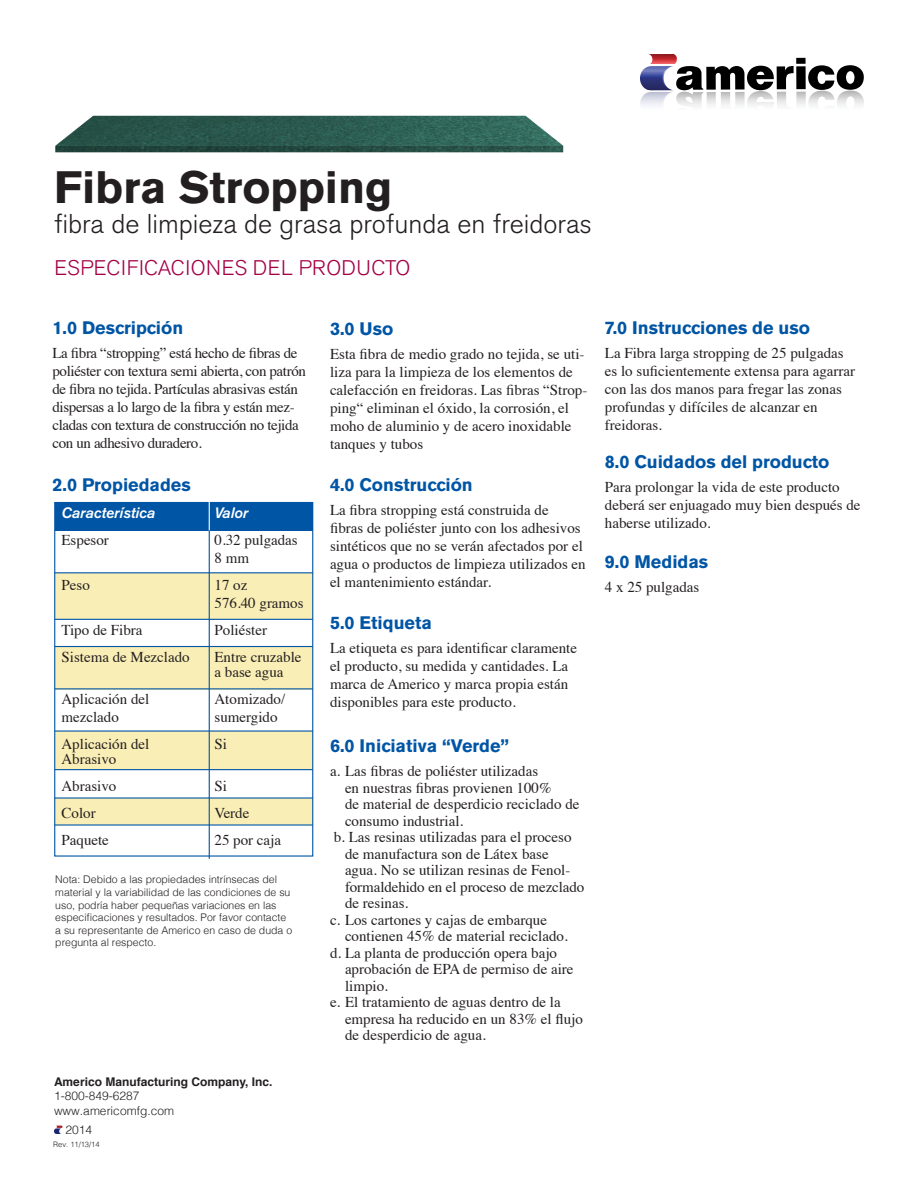
<style>
.page{position:relative;width:918px;height:1188px;background:#fff}
.page>*{position:absolute;margin:0;border:0;box-sizing:border-box;transform-origin:0 0}
.t1{font:700 45px "Akzidenz Grotesk BE";color:#231f20}
.t2{font:300 27px "Akzidenz Grotesk BE";color:#231f20}
.t3{font:300 21px "Akzidenz Grotesk BE";letter-spacing:.02em;color:#a30146}
.t4{font:700 18px "Akzidenz Grotesk BE";color:#0155a5}
.t5{font:15px/18px "Times";color:#231f20}
.t6{font:15px/18px "Times";letter-spacing:-.025em;color:#231f20}
.t7{font:italic 500 15px "Akzidenz Grotesk BE";color:#fff}
.t8{font:300 12px/14.4px "Helvetica";color:#231f20}
.t9{font:700 12px "Helvetica";color:#231f20}
.t10{font:300 10.5px/12.6px "Helvetica";color:#231f20}
.t11{font:300 7.5px "Helvetica";color:#231f20}
</style>
<div class="page">
<div style="left:55px;top:573px;width:258px;height:46px;background:#f9eeb5"></div>
<div style="left:55px;top:798px;width:258px;height:26px;background:#f9eeb5"></div>
<div style="left:55px;top:647px;width:258px;height:42px;background:#f9eeb5"></div>
<div style="left:55px;top:732px;width:258px;height:38px;background:#f9eeb5"></div>
<div style="left:55px;top:502px;width:258px;height:28px;background:#0155a5"></div>
<div style="left:54px;top:502px;width:259px;height:355px;border:1px solid #0155a5"></div>
<hr style="left:209px;top:504px;width:1px;height:355px;background:#0155a5">
<hr style="left:55px;top:530px;width:258px;height:1px;background:#0155a5">
<hr style="left:55px;top:572px;width:258px;height:1px;background:#0155a5">
<hr style="left:55px;top:824px;width:258px;height:2px;background:#0155a5">
<hr style="left:55px;top:619px;width:258px;height:1px;background:#0155a5">
<hr style="left:55px;top:646px;width:258px;height:1px;background:#0155a5">
<hr style="left:55px;top:688px;width:258px;height:1px;background:#0155a5">
<hr style="left:55px;top:730px;width:258px;height:2px;background:#0155a5">
<hr style="left:55px;top:769px;width:258px;height:1px;background:#0155a5">
<hr style="left:209px;top:499px;width:1px;height:31px;background:#fff">
<hr style="left:55px;top:797px;width:258px;height:2px;background:#0155a5">
<img style="left:676px;top:92px;width:27px;height:14px">
<img style="left:706px;top:92px;width:39px;height:14px">
<img style="left:747px;top:91px;width:27px;height:15px">
<img style="left:796px;top:92px;width:10px;height:14px">
<img style="left:808px;top:91px;width:27px;height:15px">
<img style="left:837px;top:90px;width:27px;height:16px">
<img style="left:640px;top:92px;width:32px;height:14px">
<svg style="left:676px;top:66px;width:118px;height:24px"></svg>
<div style="left:796px;top:58px;width:10px;height:6px;background:#000"></div>
<div style="left:796px;top:66px;width:10px;height:23px;background:#000"></div>
<svg style="left:808px;top:65px;width:56px;height:25px"></svg>
<img style="left:640px;top:66px;width:33px;height:22px">
<img style="left:649px;top:54px;width:28px;height:10px">
<svg style="left:54px;top:1126px;width:9px;height:8px"></svg>
<img style="left:55px;top:115px;width:509px;height:38px">
<h1 class="t1" style="left:54px;top:161px;width:340px">Fibra Stropping</h1>
<h2 class="t2" style="left:54px;top:208px;width:539px">fibra de limpieza de grasa profunda en freidoras</h2>
<h3 class="t3" style="left:55px;top:256px;width:357px">ESPECIFICACIONES DEL PRODUCTO</h3>
<p class="t4" style="left:52px;top:317px;width:132px">1.0 Descripción</p>
<p class="t6" style="left:52px;top:343px;width:255px">La fibra “stropping” está hecho de fibras de poliéster con textura semi abierta, con patrón de fibra no tejida. Partículas abrasivas están dispersas a lo largo de la fibra y están mez&shy;cladas con textura de construcción no tejida con un adhesivo duradero.</p>
<p class="t4" style="left:52px;top:474px;width:140px">2.0 Propiedades</p>
<p class="t7" style="left:62px;top:504px;width:95px">Característica</p>
<p class="t7" style="left:214px;top:504px;width:35px">Valor</p>
<p class="t5" style="left:62px;top:530px;width:49px">Espesor</p>
<p class="t5" style="left:214px;top:530px;width:85px">0.32 pulgadas<br>8 mm</p>
<p class="t5" style="left:62px;top:575px;width:30px">Peso</p>
<p class="t5" style="left:214px;top:575px;width:91px">17 oz<br>576.40 gramos</p>
<p class="t5" style="left:62px;top:620px;width:83px">Tipo de Fibra</p>
<p class="t5" style="left:214px;top:620px;width:54px">Poliéster</p>
<p class="t5" style="left:62px;top:647px;width:130px">Sistema de Mezclado</p>
<p class="t5" style="left:214px;top:648px;width:89px;line-height:15px">Entre cruzable a base agua</p>
<p class="t5" style="left:62px;top:689px;width:89px">Aplicación del</p>
<p class="t5" style="left:214px;top:689px;width:72px">Atomizado/</p>
<p class="t5" style="left:62px;top:707px;width:59px">mezclado</p>
<p class="t5" style="left:214px;top:707px;width:65px">sumergido</p>
<p class="t5" style="left:62px;top:734px;width:89px">Aplicación del</p>
<p class="t5" style="left:214px;top:734px;width:14px">Si</p>
<p class="t5" style="left:62px;top:744px;width:56px;line-height:27px">Abrasivo<br>Abrasivo</p>
<p class="t5" style="left:214px;top:776px;width:14px">Si</p>
<p class="t5" style="left:62px;top:803px;width:36px">Color</p>
<p class="t5" style="left:214px;top:803px;width:36px">Verde</p>
<p class="t5" style="left:62px;top:830px;width:49px">Paquete</p>
<p class="t5" style="left:214px;top:830px;width:68px">25 por caja</p>
<p class="t10" style="left:55px;top:873px;width:238px">Nota: Debido a las propiedades intrínsecas del material y la variabilidad de las condiciones de su uso, podría haber pequeñas variaciones en las especificaciones y resultados. Por favor contacte a su representante de Americo en caso de duda o pregunta al respecto.</p>
<p class="t9" style="left:54px;top:1072px;width:220px">Americo Manufacturing Company, Inc.</p>
<p class="t8" style="left:54px;top:1088px;width:122px">1-800-849-6287 www.americomfg.com</p>
<p class="t8" style="left:65px;top:1122px;width:28px">2014</p>
<p class="t11" style="left:53px;top:1138px;width:48px">Rev. 11/13/14</p>
<p class="t4" style="left:330px;top:318px;width:65px">3.0 Uso</p>
<p class="t5" style="left:330px;top:343px;width:259px">Esta fibra de medio grado no tejida, se uti&shy;liza para la limpieza de los elementos de calefacción en freidoras. Las fibras “Strop&shy;ping“ eliminan el óxido, la corrosión, el moho de aluminio y de acero inoxidable tanques y tubos</p>
<p class="t4" style="left:330px;top:474px;width:144px">4.0 Construcción</p>
<p class="t5" style="left:330px;top:499px;width:257px">La fibra stropping está construida de<br>fibras de poliéster junto con los adhesivos sintéticos que no se verán afectados por el agua o productos de limpieza utilizados en el mantenimiento estándar.</p>
<p class="t4" style="left:330px;top:612px;width:103px">5.0 Etiqueta</p>
<p class="t5" style="left:330px;top:637px;width:249px">La etiqueta es para identificar claramente el producto, su medida y cantidades. La marca de Americo y marca propia están disponibles para este producto.</p>
<p class="t4" style="left:330px;top:735px;width:181px">6.0 Iniciativa “Verde”</p>
<p class="t5" style="left:330px;top:761px;width:210px">a. Las fibras de poliéster utilizadas</p>
<p class="t5" style="left:345px;top:777px;width:208px">en nuestras fibras provienen 100%</p>
<p class="t5" style="left:345px;top:794px;width:236px">de material de desperdicio reciclado de</p>
<p class="t5" style="left:345px;top:810px;width:120px">consumo industrial.</p>
<p class="t5" style="left:334px;top:827px;width:239px">b. Las resinas utilizadas para el proceso</p>
<p class="t5" style="left:345px;top:843px;width:205px">de manufactura son de Látex base</p>
<p class="t5" style="left:345px;top:860px;width:227px">agua. No se utilizan resinas de Fenol-</p>
<p class="t5" style="left:345px;top:876px;width:241px">formaldehido en el proceso de mezclado</p>
<p class="t5" style="left:345px;top:893px;width:65px">de resinas.</p>
<p class="t5" style="left:330px;top:909px;width:219px">c. Los cartones y cajas de embarque</p>
<p class="t5" style="left:345px;top:926px;width:224px">contienen 45% de material reciclado.</p>
<p class="t5" style="left:330px;top:942px;width:229px">d. La planta de producción opera bajo</p>
<p class="t5" style="left:345px;top:959px;width:230px">aprobación de EPA de permiso de aire</p>
<p class="t5" style="left:345px;top:975px;width:44px">limpio.</p>
<p class="t5" style="left:330px;top:992px;width:232px">e. El tratamiento de aguas dentro de la</p>
<p class="t5" style="left:345px;top:1008px;width:239px">empresa ha reducido en un 83% el flujo</p>
<p class="t5" style="left:345px;top:1025px;width:142px">de desperdicio de agua.</p>
<p class="t4" style="left:605px;top:317px;width:207px">7.0 Instrucciones de uso</p>
<p class="t5" style="left:605px;top:343px;width:252px">La Fibra larga stropping de 25 pulgadas es lo suficientemente extensa para agarrar con las dos manos para fregar las zonas profundas y difíciles de alcanzar en freidoras.</p>
<p class="t4" style="left:605px;top:451px;width:226px">8.0 Cuidados del producto</p>
<p class="t5" style="left:605px;top:477px;width:257px">Para prolongar la vida de este producto deberá ser enjuagado muy bien después de haberse utilizado.</p>
<p class="t4" style="left:605px;top:551px;width:105px">9.0 Medidas</p>
<p class="t5" style="left:605px;top:576px;width:96px">4 x 25 pulgadas</p>
</div>
